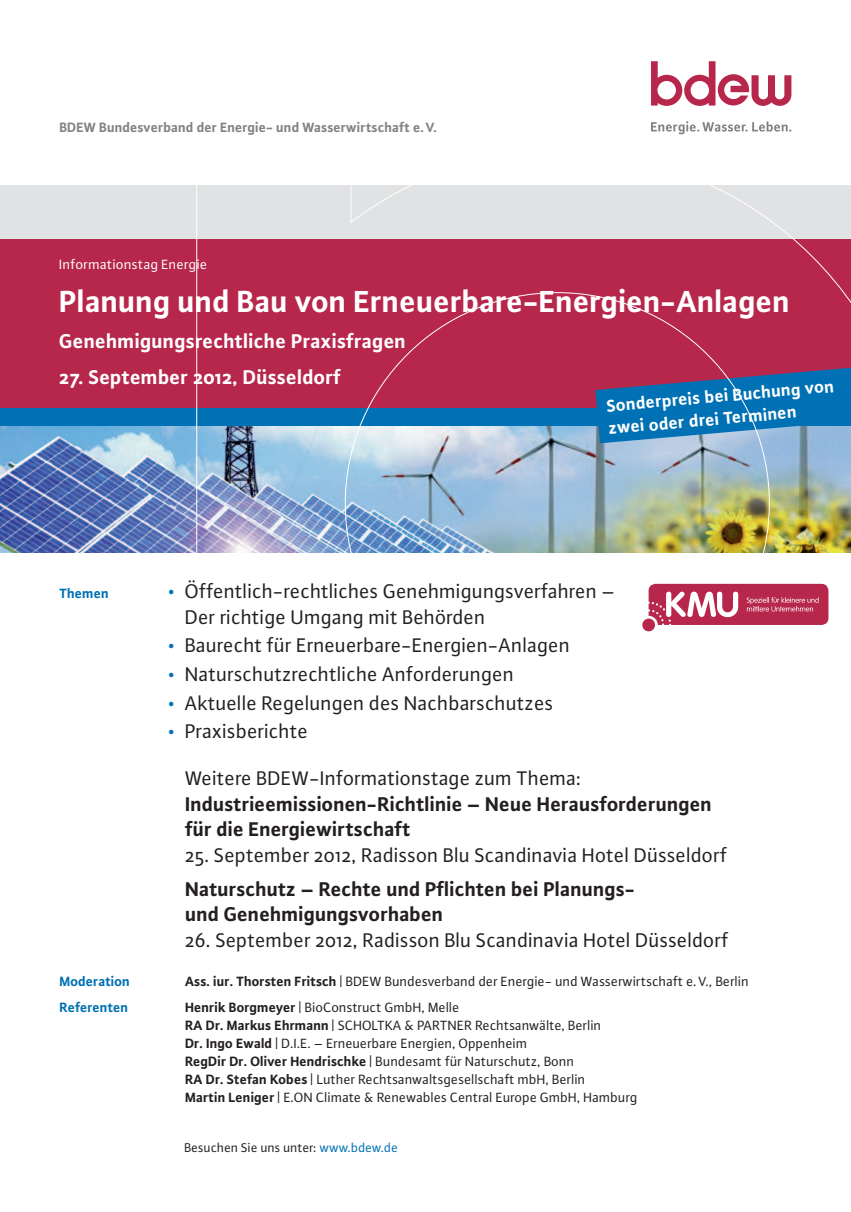
<style>
.page{position:relative;width:851px;height:1212px;background:#fff}
.page>*{position:absolute;margin:0;border:0;box-sizing:border-box;transform-origin:0 0}
.t1{font:32.25px "Plus Sans Bold LF";color:#fff}
.t2{font:21px/25.5px "Plus Sans Normal";color:#231f20}
.t3{font:700 21px/25.5px "Plus Sans";color:#231f20}
.t4{font:700 21px "Plus Sans";letter-spacing:.005em;color:#fff}
.t5{font:700 18px/22.5px "Plus Sans";color:#fff}
.t6{font:14.25px/18px "Plus Sans Normal";color:#231f20}
.t7{font:700 14.25px "Plus Sans";color:#808285}
.t8{font:700 14.25px "Plus Sans";color:#0071b4}
.t9{font:14.25px "Plus Sans Normal";letter-spacing:.005em;color:#fff}
.t10{font:13.5px "Plus Sans Normal";color:#231f20}
.s1{color:#0071b4}
.s2{font-family:"Plus Sans";font-weight:700}
</style>
<div class="page">
<img style="left:0;top:426px;width:196px;height:126px">
<div style="left:0;top:185px;width:850px;height:55px;background:#e1e2e4"></div>
<div style="left:0;top:240px;width:850px;height:168px;background:#b6274b"></div>
<div style="left:0;top:408px;width:850px;height:18px;background:#0071b4"></div>
<svg style="left:196px;top:75px;width:654px;height:478px"></svg>
<img style="left:344px;top:292px;width:426px;height:261px">
<svg style="left:651px;top:61px;width:140px;height:45px"></svg>
<svg style="left:651px;top:121px;width:140px;height:13px"></svg>
<svg style="left:648px;top:584px;width:180px;height:41px;background:#c34e6b"></svg>
<div style="left:642px;top:619px;width:13px;height:12px;background:#b6274b;border-radius:50%"></div>
<p class="t7" style="left:59px;top:121px;width:379px">BDEW Bundesverband der Energie- und Wasserwirtschaft e. V.</p>
<p class="t9" style="left:59px;top:259px;width:150px">Informationstag Energie</p>
<h1 class="t1" style="left:59px;top:288px;width:732px">Planung und Bau von Erneuerbare-Energien- Anlagen</h1>
<h2 class="t4" style="left:59px;top:332px;width:348px">Genehmigungsrechtliche Praxisfragen</h2>
<h2 class="t4" style="left:59px;top:368px;width:283px">27. September 2012, Düsseldorf</h2>
<p class="t5" style="left:605px;top:396px;width:229px;rotate:-5deg">Sonderpreis bei Buchung von zwei oder drei Terminen</p>
<p class="t8" style="left:60px;top:588px;width:51px">Themen</p>
<h2 class="t2" style="left:185px;top:580px;width:431px;text-indent:-17px"><span class="s1">•</span> Öffentlich-rechtliches Genehmigungsverfahren –<br>Der richtige Umgang mit Behörden</h2>
<h2 class="t2" style="left:168px;top:634px;width:403px"><span class="s1">•</span> Baurecht für Erneuerbare-Energien-Anlagen</h2>
<h2 class="t2" style="left:168px;top:663px;width:347px"><span class="s1">•</span> Naturschutzrechtliche Anforderungen</h2>
<h2 class="t2" style="left:168px;top:692px;width:387px"><span class="s1">•</span> Aktuelle Regelungen des Nachbarschutzes</h2>
<h2 class="t2" style="left:168px;top:720px;width:142px"><span class="s1">•</span> Praxisberichte</h2>
<h2 class="t2" style="left:185px;top:767px;width:397px">Weitere BDEW-Informationstage zum Thema:</h2>
<h2 class="t3" style="left:185px;top:792px;width:528px">Industrieemissionen-Richtlinie – Neue Herausforderungen für die Energiewirtschaft</h2>
<h2 class="t2" style="left:185px;top:844px;width:543px">25. September 2012, Radisson Blu Scandinavia Hotel Düsseldorf</h2>
<h2 class="t3" style="left:185px;top:877px;width:451px">Naturschutz – Rechte und Pflichten bei Planungs&shy;und Genehmigungsvorhaben</h2>
<h2 class="t2" style="left:185px;top:929px;width:545px">26. September 2012, Radisson Blu Scandinavia Hotel Düsseldorf</h2>
<p class="t8" style="left:60px;top:975px;width:72px">Moderation</p>
<p class="t6" style="left:185px;top:973px;width:565px"><span class="s2">Ass. iur. Thorsten Fritsch</span> | BDEW Bundesverband der Energie- und Wasserwirtschaft e. V., Berlin</p>
<p class="t8" style="left:60px;top:1002px;width:70px">Referenten</p>
<p class="t6" style="left:185px;top:1000px;width:454px"><span class="s2">Henrik Borgmeyer</span> | BioConstruct GmbH, Melle<br><span class="s2">RA Dr. Markus Ehrmann</span> | SCHOLTKA &amp; PARTNER Rechtsanwälte, Berlin<br><span class="s2">Dr. Ingo Ewald</span> | D.I.E. – Erneuerbare Energien, Oppenheim<br><span class="s2">RegDir Dr. Oliver Hendrischke</span> | Bundesamt für Naturschutz, Bonn<br><span class="s2">RA Dr. Stefan Kobes</span> | Luther Rechtsanwaltsgesellschaft mbH, Berlin<br><span class="s2">Martin Leniger</span> | E.ON Climate &amp; Renewables Central Europe GmbH, Hamburg</p>
<p class="t10" style="left:184px;top:1143px;width:215px">Besuchen Sie uns unter: <span class="s1">www.bdew.de</span></p>
</div>
